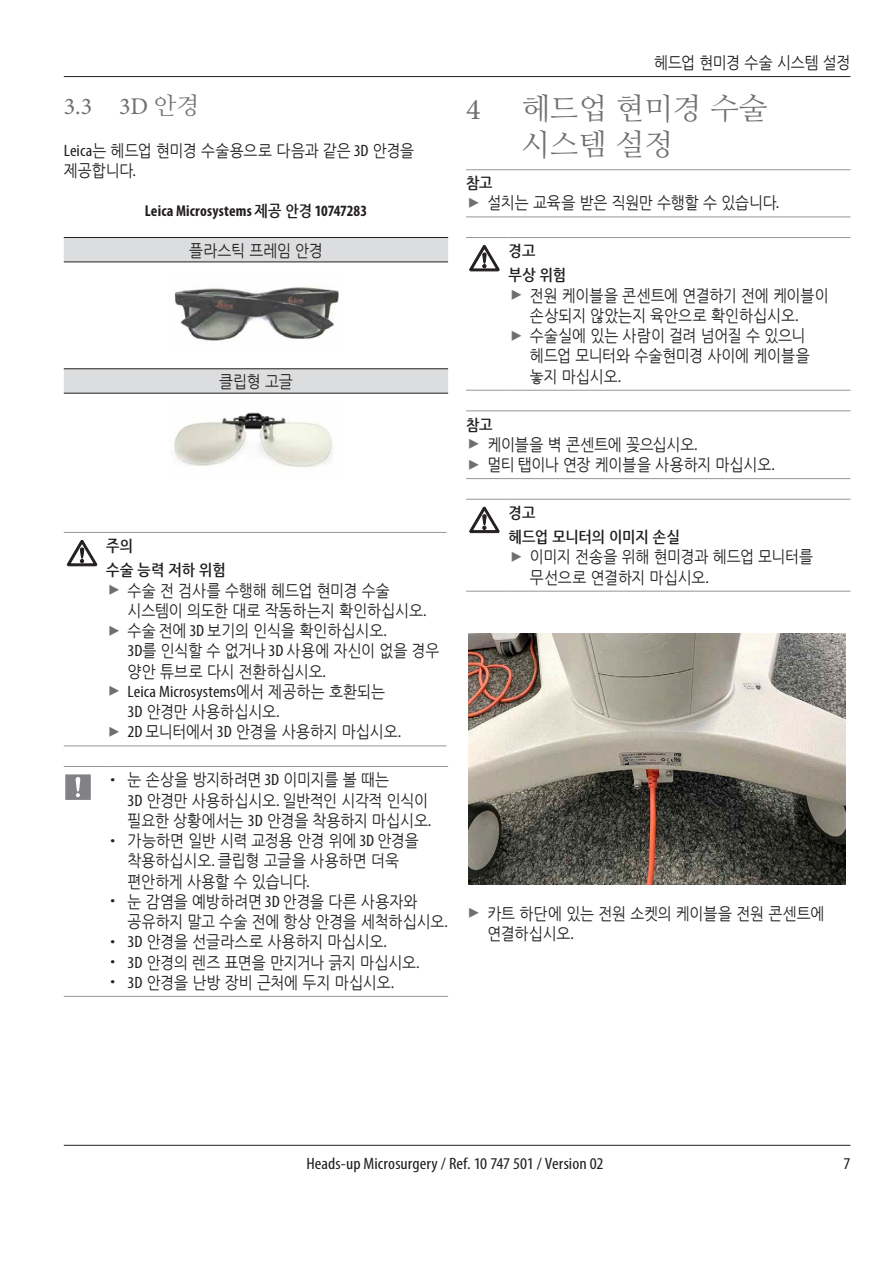
<style>
.page{position:relative;width:893px;height:1263px;background:#fff}
.page>*{position:absolute;margin:0;border:0;box-sizing:border-box;transform-origin:0 0}
.t1{font:30px/36px "Nanum Myeongjo";color:#6d6f71}
.t2{font:30px "Minion Pro";color:#6d6f71}
.t3{font:24px "Minion Pro";color:#6d6f71}
.Leica_Grundtext_REVIEW{font:16.5px/20.2px "Nanum Gothic";letter-spacing:-.005em;color:#231f20;scale:.9 1}
.t4{font:condensed 16.5px/20.2px "Myriad Pro";letter-spacing:.005em;color:#231f20;scale:1.1 1}
.Leica_Grundtext_REVIEW-2{font:16.5px "Nanum Gothic";letter-spacing:-.03em;color:#231f20;scale:.9 1}
.Leica_Grundtext{font:16.5px "Nanum Gothic";letter-spacing:-.02em;color:#231f20;scale:.9 1}
.Leica_Grundtext_fett{font:700 condensed 15.75px "Myriad Pro";letter-spacing:.01em;color:#231f20}
.Warnhinweis_Quellen_und_Folgen{font:700 15.75px "Nanum Gothic";color:#231f20;scale:.9 1}
.Warnhinweis_Gefahr_Warnung_Vorsicht{font:700 15.75px "Nanum Gothic";color:#231f20;scale:.9 1}
.Hinweis_Text_fett{font:700 15.75px "Nanum Gothic";color:#231f20;scale:.9 1}
.s1{font-family:"Nanum Myeongjo"}
.s2{font-family:"Myriad Pro";font-stretch:condensed}
.s3{font-family:"Nanum Gothic";font-stretch:normal}
</style>
<div class="page">
<hr style="left:64px;top:76px;width:786px;height:1px;background:#231f20">
<hr style="left:64px;top:1145px;width:786px;height:1px;background:#231f20">
<svg style="left:64px;top:238px;width:384px;height:155px"></svg>
<hr style="left:64px;top:237px;width:384px;height:1px;background:#231f20">
<hr style="left:64px;top:262px;width:384px;height:1px;background:#231f20">
<hr style="left:64px;top:368px;width:384px;height:1px;background:#231f20">
<hr style="left:64px;top:393px;width:384px;height:1px;background:#231f20">
<img style="left:169px;top:274px;width:174px;height:75px">
<img style="left:174px;top:412px;width:159px;height:56px">
<hr style="left:64px;top:532px;width:42px;height:1px;background:#949698">
<hr style="left:106px;top:532px;width:340px;height:1px;background:#949698">
<hr style="left:64px;top:746px;width:42px;height:1px;background:#949698">
<hr style="left:106px;top:746px;width:340px;height:1px;background:#949698">
<div style="left:65px;top:539px;width:34px;height:31px;background:linear-gradient(to right,#fff,#fff)"></div>
<svg style="left:67px;top:540px;width:30px;height:26px"></svg>
<hr style="left:64px;top:766px;width:42px;height:1px;background:#949698">
<hr style="left:106px;top:766px;width:342px;height:1px;background:#949698">
<hr style="left:64px;top:996px;width:42px;height:1px;background:#949698">
<hr style="left:106px;top:996px;width:342px;height:1px;background:#949698">
<svg style="left:65px;top:774px;width:26px;height:26px"></svg>
<hr style="left:466px;top:169px;width:384px;height:1px;background:#949698">
<hr style="left:466px;top:217px;width:384px;height:1px;background:#949698">
<hr style="left:466px;top:237px;width:43px;height:1px;background:#949698">
<hr style="left:509px;top:237px;width:341px;height:1px;background:#949698">
<hr style="left:466px;top:390px;width:43px;height:1px;background:#949698">
<hr style="left:509px;top:390px;width:341px;height:1px;background:#949698">
<div style="left:468px;top:244px;width:34px;height:31px;background:linear-gradient(to right,#fff,#fff)"></div>
<svg style="left:469px;top:245px;width:30px;height:26px"></svg>
<hr style="left:466px;top:411px;width:384px;height:1px;background:#949698">
<hr style="left:466px;top:478px;width:384px;height:1px;background:#949698">
<hr style="left:466px;top:499px;width:43px;height:1px;background:#949698">
<hr style="left:509px;top:499px;width:341px;height:1px;background:#949698">
<hr style="left:466px;top:591px;width:43px;height:1px;background:#949698">
<hr style="left:509px;top:591px;width:341px;height:1px;background:#949698">
<div style="left:468px;top:506px;width:34px;height:30px;background:linear-gradient(to right,#fff,#fff)"></div>
<svg style="left:469px;top:507px;width:30px;height:26px"></svg>
<img style="left:469px;top:633px;width:376px;height:252px">
<p class="t3" style="left:64px;top:90px;width:137px">3.3 3D <span class="s1">안경</span></p>
<p class="Leica_Grundtext_REVIEW" style="left:64px;top:141px;width:391px"><span class="s2">Leica</span>는 헤드업 현미경 수술용으로 다음과 같은 <span class="s2">3D</span> 안경을 제공합니다<span class="s2">.</span></p>
<p class="Leica_Grundtext_fett" style="left:145px;top:202px;width:224px">Leica Microsystems <span class="s3">제공 안경</span> 10747283</p>
<p class="Leica_Grundtext" style="left:189px;top:243px;width:150px">플라스틱 프레임 안경</p>
<p class="Leica_Grundtext" style="left:219px;top:374px;width:83px">클립형 고글</p>
<p class="Warnhinweis_Gefahr_Warnung_Vorsicht" style="left:106px;top:538px;width:32px">주의</p>
<p class="Warnhinweis_Quellen_und_Folgen" style="left:106px;top:563px;width:134px">수술 능력 저하 위험</p>
<p class="Leica_Grundtext_REVIEW" style="left:128px;top:580px;width:334px">수술 전 검사를 수행해 헤드업 현미경 수술 시스템이 의도한 대로 작동하는지 확인하십시오<span class="s2">.</span></p>
<p class="Leica_Grundtext_REVIEW" style="left:128px;top:621px;width:348px">수술 전에 <span class="s2">3D</span> 보기의 인식을 확인하십시오<span class="s2">.<br>3D</span>를 인식할 수 없거나 <span class="s2">3D</span> 사용에 자신이 없을 경우 양안 튜브로 다시 전환하십시오<span class="s2">.</span></p>
<p class="t4" style="left:128px;top:681px;width:236px">Leica Microsystems<span class="s3">에서 제공하는 호환되는<br></span>3D <span class="s3">안경만 사용하십시오</span>.</p>
<p class="Leica_Grundtext_REVIEW" style="left:128px;top:722px;width:306px"><span class="s2">2D</span> 모니터에서 <span class="s2">3D</span> 안경을 사용하지 마십시오<span class="s2">.</span></p>
<p class="Leica_Grundtext_REVIEW" style="left:128px;top:770px;width:339px;text-indent:-17px"><span class="s2">•</span> 눈 손상을 방지하려면 <span class="s2">3D</span> 이미지를 볼 때는<br><span class="s2">3D</span> 안경만 사용하십시오<span class="s2">.</span> 일반적인 시각적 인식이 필요한 상황에서는 <span class="s2">3D</span> 안경을 착용하지 마십시오<span class="s2">.</span></p>
<p class="Leica_Grundtext_REVIEW" style="left:128px;top:831px;width:325px;text-indent:-17px"><span class="s2">•</span> 가능하면 일반 시력 교정용 안경 위에 <span class="s2">3D</span> 안경을 착용하십시오<span class="s2">.</span> 클립형 고글을 사용하면 더욱 편안하게 사용할 수 있습니다<span class="s2">.</span></p>
<p class="Leica_Grundtext_REVIEW" style="left:128px;top:892px;width:358px;text-indent:-17px"><span class="s2">•</span> 눈 감염을 예방하려면 <span class="s2">3D</span> 안경을 다른 사용자와 공유하지 말고 수술 전에 항상 안경을 세척하십시오<span class="s2">.</span></p>
<p class="Leica_Grundtext_REVIEW" style="left:111px;top:932px;width:309px"><span class="s2">• 3D</span> 안경을 선글라스로 사용하지 마십시오<span class="s2">.</span></p>
<p class="Leica_Grundtext_REVIEW-2" style="left:111px;top:954px;width:345px"><span class="s2">• 3D</span> 안경의 렌즈 표면을 만지거나 긁지 마십시오<span class="s2">.</span></p>
<p class="Leica_Grundtext_REVIEW" style="left:111px;top:973px;width:317px"><span class="s2">• 3D</span> 안경을 난방 장비 근처에 두지 마십시오<span class="s2">.</span></p>
<p class="Leica_Grundtext_REVIEW" style="left:654px;top:53px;width:220px">헤드업 현미경 수술 시스템 설정</p>
<p class="t2" style="left:466px;top:89px;width:16px">4</p>
<p class="t1" style="left:521px;top:90px;width:247px">헤드업 현미경 수술 시스템 설정</p>
<p class="Hinweis_Text_fett" style="left:466px;top:175px;width:31px">참고</p>
<p class="Leica_Grundtext_REVIEW" style="left:487px;top:193px;width:326px">설치는 교육을 받은 직원만 수행할 수 있습니다<span class="s2">.</span></p>
<p class="Warnhinweis_Gefahr_Warnung_Vorsicht" style="left:509px;top:243px;width:31px">경고</p>
<p class="Warnhinweis_Quellen_und_Folgen" style="left:509px;top:268px;width:66px">부상 위험</p>
<p class="Leica_Grundtext_REVIEW" style="left:530px;top:286px;width:333px">전원 케이블을 콘센트에 연결하기 전에 케이블이 손상되지 않았는지 육안으로 확인하십시오<span class="s2">.</span></p>
<p class="Leica_Grundtext_REVIEW" style="left:530px;top:326px;width:312px">수술실에 있는 사람이 걸려 넘어질 수 있으니 헤드업 모니터와 수술현미경 사이에 케이블을 놓지 마십시오<span class="s2">.</span></p>
<p class="Hinweis_Text_fett" style="left:466px;top:417px;width:31px">참고</p>
<p class="Leica_Grundtext_REVIEW" style="left:487px;top:435px;width:235px">케이블을 벽 콘센트에 꽂으십시오<span class="s2">.</span></p>
<p class="Leica_Grundtext_REVIEW" style="left:487px;top:455px;width:321px">멀티 탭이나 연장 케이블을 사용하지 마십시오<span class="s2">.</span></p>
<p class="Warnhinweis_Gefahr_Warnung_Vorsicht" style="left:509px;top:505px;width:31px">경고</p>
<p class="Warnhinweis_Quellen_und_Folgen" style="left:509px;top:529px;width:192px">헤드업 모니터의 이미지 손실</p>
<p class="Leica_Grundtext_REVIEW" style="left:530px;top:547px;width:316px">이미지 전송을 위해 현미경과 헤드업 모니터를 무선으로 연결하지 마십시오<span class="s2">.</span></p>
<p class="Leica_Grundtext_REVIEW" style="left:487px;top:904px;width:376px">카트 하단에 있는 전원 소켓의 케이블을 전원 콘센트에 연결하십시오<span class="s2">.</span></p>
<p class="t4" style="left:306px;top:1153px;width:272px">Heads-up Microsurgery / Ref. 10 747 501 / Version 02</p>
<p class="t4" style="left:843px;top:1153px;width:8px">7</p>
</div>
